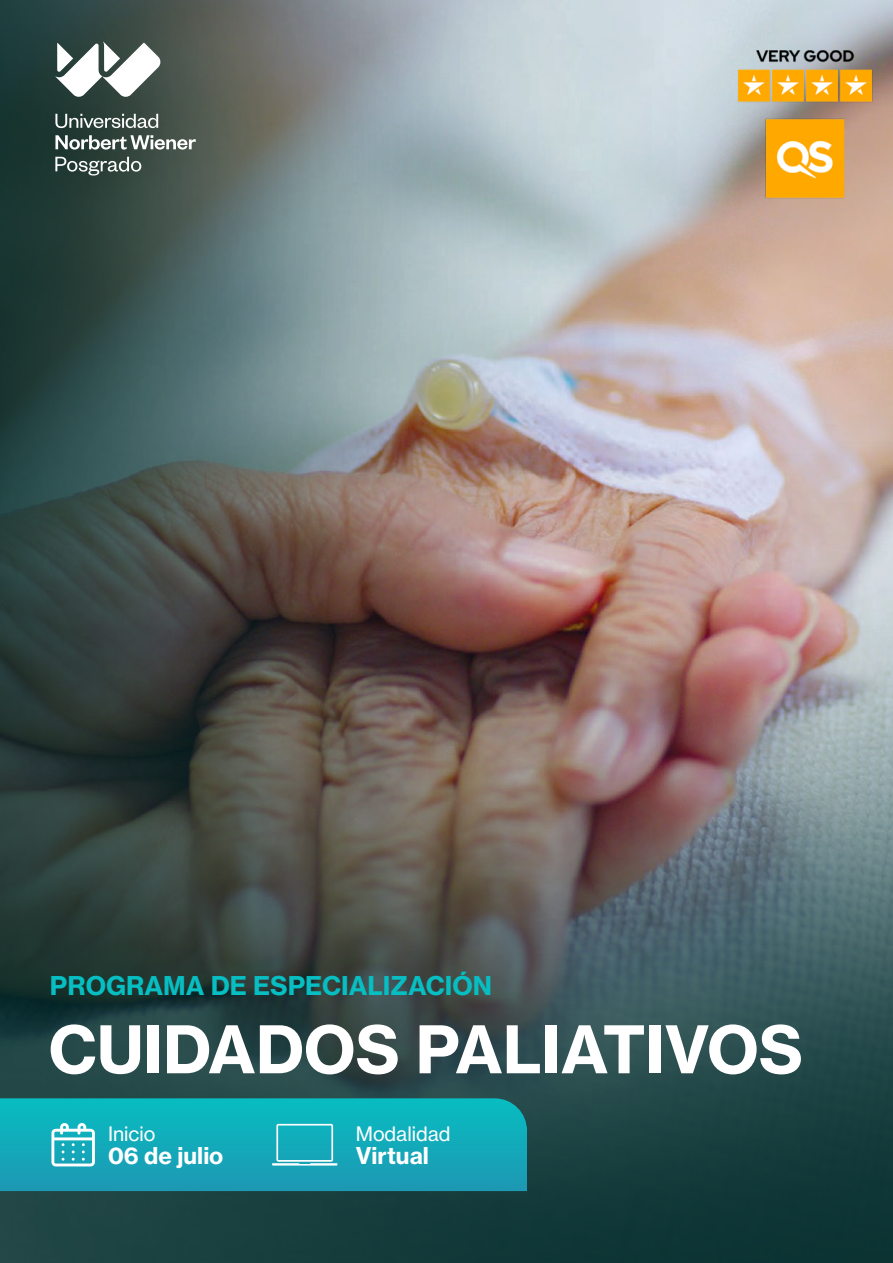
<style>
.page{position:relative;width:893px;height:1263px;background:#fff}
.page>*{position:absolute;margin:0;border:0;box-sizing:border-box;transform-origin:0 0}
.t1{font:64.5px "N Haas Grotesk TX Std 75 Bd";color:#fff}
.t2{font:25.5px "N Haas Grotesk TX Std 75 Bd";color:#07bec2}
.t3{font:22.8px "N Haas Grotesk TX Std 75 Bd";color:#fff}
.t4{font:19.65px "N Haas Grotesk TX Std 55 Rg";color:#fff}
</style>
<div class="page">
<img style="left:0;top:0;width:893px;height:1263px">
<svg style="left:55px;top:114px;width:103px;height:14px"></svg>
<svg style="left:55px;top:135px;width:141px;height:15px"></svg>
<svg style="left:55px;top:42px;width:106px;height:56px"></svg>
<svg style="left:55px;top:157px;width:86px;height:19px;background:#5f6f6a"></svg>
<img style="left:721px;top:28px;width:162px;height:189px">
<svg style="left:0;top:1098px;width:527px;height:93px;background:#12a9b9"></svg>
<svg style="left:51px;top:1123px;width:44px;height:43px"></svg>
<svg style="left:272px;top:1124px;width:65px;height:41px;background:#36b7c4"></svg>
<p class="t2" style="left:50px;top:970px;width:444px">PROGRAMA DE ESPECIALIZACIÓN</p>
<h1 class="t1" style="left:49px;top:1009px;width:756px">CUIDADOS PALIATIVOS</h1>
<p class="t4" style="left:108px;top:1121px;width:49px">Inicio</p>
<p class="t3" style="left:108px;top:1141px;width:117px">06 de julio</p>
<p class="t4" style="left:356px;top:1121px;width:96px">Modalidad</p>
<p class="t3" style="left:356px;top:1141px;width:75px">Virtual</p>
</div>
